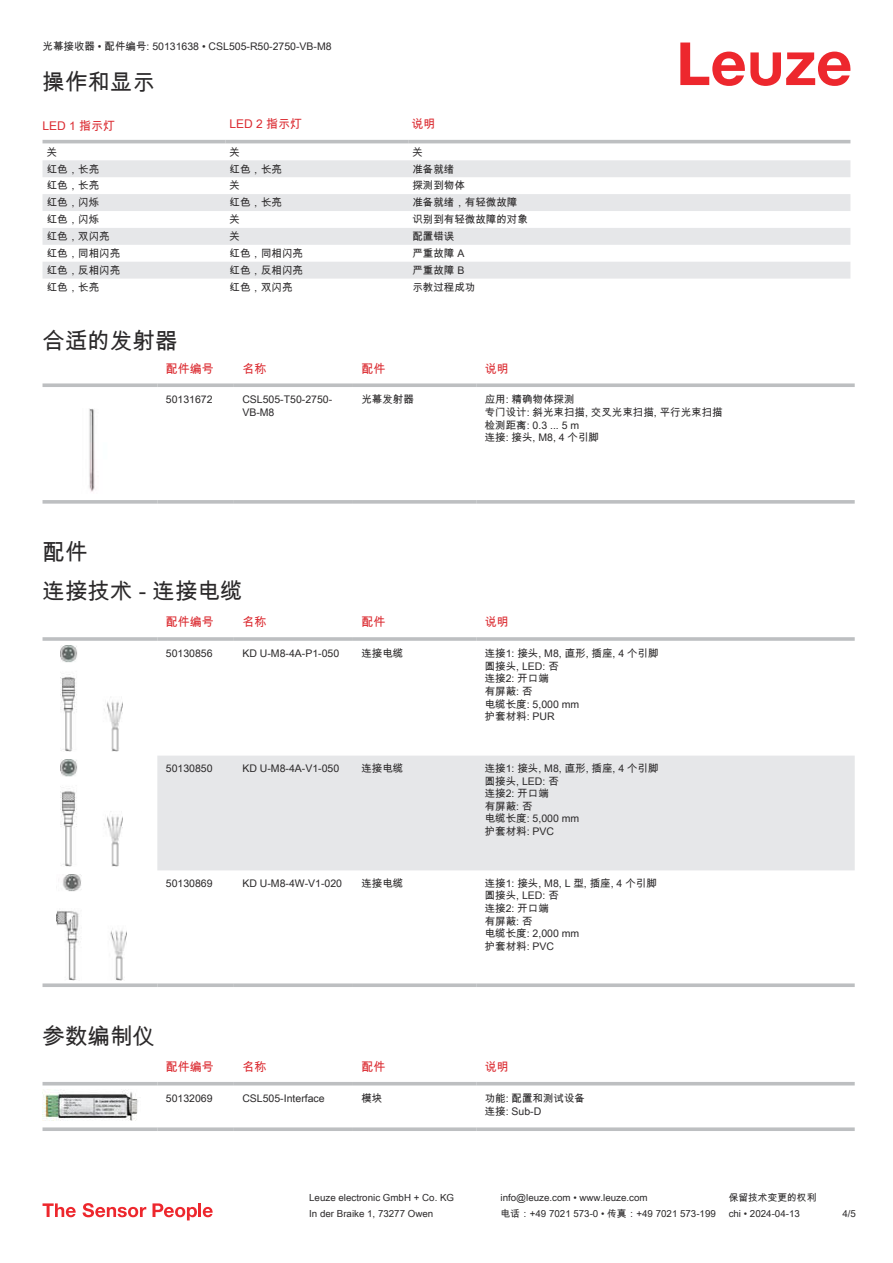
<style>
.page{position:relative;width:893px;height:1263px;background:#fff}
.page>*{position:absolute;margin:0;border:0;box-sizing:border-box;transform-origin:0 0}
.t1{font:22.5px/38.7px "Arial Unicode MS";color:#2b292a}
.t2{font:12px "Arial Unicode MS";color:#db2a30}
.t3{font:10.5px/12.6px "Arial Unicode MS";color:#2b292a}
.t4{font:9.75px "Arial Unicode MS";color:#2b292a}
</style>
<div class="page">
<svg style="left:680px;top:43px;width:170px;height:43px"></svg>
<svg style="left:43px;top:143px;width:807px;height:1px"></svg>
<svg style="left:43px;top:160px;width:807px;height:119px;fill:#e6e7e9"></svg>
<hr style="left:43px;top:140px;width:182px;height:3px;background:#bdbfc1">
<hr style="left:225px;top:140px;width:183px;height:3px;background:#bdbfc1">
<hr style="left:408px;top:140px;width:442px;height:3px;background:#bdbfc1">
<svg style="left:43px;top:383px;width:114px;height:4px"></svg>
<svg style="left:157px;top:383px;width:77px;height:4px"></svg>
<svg style="left:234px;top:383px;width:119px;height:4px"></svg>
<svg style="left:353px;top:383px;width:123px;height:4px"></svg>
<svg style="left:476px;top:383px;width:379px;height:4px;fill:#bdbfc1"></svg>
<svg style="left:43px;top:500px;width:114px;height:4px"></svg>
<svg style="left:157px;top:500px;width:77px;height:4px"></svg>
<svg style="left:234px;top:500px;width:119px;height:4px"></svg>
<svg style="left:353px;top:500px;width:123px;height:4px"></svg>
<svg style="left:476px;top:500px;width:379px;height:4px;fill:#c1c3c5"></svg>
<img style="left:89px;top:408px;width:6px;height:84px">
<div style="left:157px;top:756px;width:698px;height:114px;background:#e6e7e9"></div>
<hr style="left:43px;top:637px;width:114px;height:4px;background:#c3c5c7">
<svg style="left:157px;top:637px;width:77px;height:4px"></svg>
<hr style="left:234px;top:637px;width:119px;height:4px;background:#c4c6c8">
<hr style="left:353px;top:637px;width:123px;height:4px;background:#c3c5c7">
<svg style="left:476px;top:637px;width:379px;height:4px;fill:#caccce"></svg>
<svg style="left:43px;top:983px;width:114px;height:4px"></svg>
<svg style="left:157px;top:983px;width:77px;height:4px"></svg>
<svg style="left:234px;top:983px;width:119px;height:4px"></svg>
<svg style="left:353px;top:983px;width:123px;height:4px"></svg>
<svg style="left:476px;top:983px;width:379px;height:4px;fill:#bdbfc1"></svg>
<img style="left:60px;top:645px;width:63px;height:106px">
<img style="left:60px;top:760px;width:63px;height:106px">
<img style="left:56px;top:875px;width:70px;height:106px">
<svg style="left:43px;top:1085px;width:812px;height:5px"></svg>
<hr style="left:43px;top:1082px;width:114px;height:3px;background:#bdbfc1">
<hr style="left:157px;top:1082px;width:77px;height:3px;background:#bdbfc1">
<hr style="left:234px;top:1082px;width:119px;height:3px;background:#bdbfc1">
<hr style="left:353px;top:1082px;width:123px;height:3px;background:#bdbfc1">
<hr style="left:476px;top:1082px;width:379px;height:3px;background:#bdbfc1">
<svg style="left:43px;top:1127px;width:114px;height:4px"></svg>
<svg style="left:157px;top:1127px;width:77px;height:4px"></svg>
<svg style="left:234px;top:1127px;width:119px;height:4px"></svg>
<svg style="left:353px;top:1127px;width:123px;height:4px"></svg>
<svg style="left:476px;top:1127px;width:379px;height:4px;fill:#bdbfc1"></svg>
<img style="left:43px;top:1090px;width:95px;height:31px">
<svg style="left:43px;top:1203px;width:33px;height:14px"></svg>
<svg style="left:83px;top:1203px;width:63px;height:14px"></svg>
<svg style="left:153px;top:1203px;width:44px;height:17px"></svg>
<hr style="left:198px;top:1203px;width:3px;height:14px;background:#ed272d">
<svg style="left:203px;top:1207px;width:10px;height:10px"></svg>
<p class="t3" style="left:43px;top:40px;width:291px">光幕接收器 • 配件编号: 50131638 • CSL505-R50-2750-VB-M8</p>
<h1 class="t1" style="left:43px;top:62px;width:114px">操作和显示</h1>
<p class="t2" style="left:43px;top:117px;width:74px">LED 1 指示灯</p>
<p class="t2" style="left:230px;top:115px;width:74px">LED 2 指示灯</p>
<p class="t2" style="left:411px;top:115px;width:25px">说明</p>
<p class="t3" style="left:47px;top:145px;width:12px">关</p>
<p class="t3" style="left:230px;top:145px;width:12px">关</p>
<p class="t3" style="left:412px;top:145px;width:12px">关</p>
<p class="t3" style="left:47px;top:162px;width:54px">红色，长亮</p>
<p class="t3" style="left:230px;top:162px;width:54px">红色，长亮</p>
<p class="t3" style="left:412px;top:162px;width:43px">准备就绪</p>
<p class="t3" style="left:47px;top:179px;width:54px">红色，长亮</p>
<p class="t3" style="left:230px;top:179px;width:12px">关</p>
<p class="t3" style="left:412px;top:179px;width:54px">探测到物体</p>
<p class="t3" style="left:47px;top:196px;width:54px">红色，闪烁</p>
<p class="t3" style="left:230px;top:196px;width:54px">红色，长亮</p>
<p class="t3" style="left:412px;top:196px;width:106px">准备就绪，有轻微故障</p>
<p class="t3" style="left:47px;top:213px;width:54px">红色，闪烁</p>
<p class="t3" style="left:230px;top:213px;width:12px">关</p>
<p class="t3" style="left:412px;top:213px;width:117px">识别到有轻微故障的对象</p>
<p class="t3" style="left:47px;top:230px;width:64px">红色，双闪亮</p>
<p class="t3" style="left:230px;top:230px;width:12px">关</p>
<p class="t3" style="left:412px;top:230px;width:43px">配置错误</p>
<p class="t3" style="left:47px;top:247px;width:75px">红色，同相闪亮</p>
<p class="t3" style="left:230px;top:247px;width:75px">红色，同相闪亮</p>
<p class="t3" style="left:412px;top:247px;width:53px">严重故障 A</p>
<p class="t3" style="left:47px;top:264px;width:75px">红色，反相闪亮</p>
<p class="t3" style="left:230px;top:264px;width:75px">红色，反相闪亮</p>
<p class="t3" style="left:412px;top:264px;width:53px">严重故障 B</p>
<p class="t3" style="left:47px;top:281px;width:54px">红色，长亮</p>
<p class="t3" style="left:230px;top:281px;width:64px">红色，双闪亮</p>
<p class="t3" style="left:412px;top:281px;width:64px">示教过程成功</p>
<h1 class="t1" style="left:43px;top:322px;width:137px">合适的发射器</h1>
<p class="t2" style="left:166px;top:360px;width:49px">配件编号</p>
<p class="t2" style="left:242px;top:360px;width:25px">名称</p>
<p class="t2" style="left:361px;top:360px;width:25px">配件</p>
<p class="t2" style="left:485px;top:360px;width:25px">说明</p>
<p class="t3" style="left:166px;top:393px;width:48px">50131672</p>
<p class="t3" style="left:242px;top:393px;width:91px">CSL505-T50-2750-<br>VB-M8</p>
<p class="t3" style="left:361px;top:393px;width:54px">光幕发射器</p>
<p class="t3" style="left:485px;top:393px;width:240px">应用: 精确物体探测<br>专门设计: 斜光束扫描, 交叉光束扫描, 平行光束扫描检测距离: 0.3 ... 5 m<br>连接: 接头, M8, 4 个引脚</p>
<h1 class="t1" style="left:43px;top:532px;width:202px">配件<br>连接技术 - 连接电缆</h1>
<p class="t2" style="left:166px;top:613px;width:49px">配件编号</p>
<p class="t2" style="left:242px;top:613px;width:25px">名称</p>
<p class="t2" style="left:361px;top:613px;width:25px">配件</p>
<p class="t2" style="left:485px;top:613px;width:25px">说明</p>
<p class="t3" style="left:166px;top:647px;width:48px">50130856</p>
<p class="t3" style="left:242px;top:647px;width:98px">KD U-M8-4A-P1-050</p>
<p class="t3" style="left:361px;top:647px;width:43px">连接电缆</p>
<p class="t3" style="left:485px;top:647px;width:175px">连接1: 接头, M8, 直形, 插座, 4 个引脚圆接头, LED: 否<br>连接2: 开口端<br>有屏蔽: 否<br>电缆长度: 5,000 mm<br>护套材料: PUR</p>
<p class="t3" style="left:166px;top:762px;width:48px">50130850</p>
<p class="t3" style="left:242px;top:762px;width:98px">KD U-M8-4A-V1-050</p>
<p class="t3" style="left:361px;top:762px;width:43px">连接电缆</p>
<p class="t3" style="left:485px;top:762px;width:175px">连接1: 接头, M8, 直形, 插座, 4 个引脚圆接头, LED: 否<br>连接2: 开口端<br>有屏蔽: 否<br>电缆长度: 5,000 mm<br>护套材料: PVC</p>
<p class="t3" style="left:166px;top:877px;width:48px">50130869</p>
<p class="t3" style="left:242px;top:877px;width:101px">KD U-M8-4W-V1-020</p>
<p class="t3" style="left:361px;top:877px;width:43px">连接电缆</p>
<p class="t3" style="left:485px;top:877px;width:174px">连接1: 接头, M8, L 型, 插座, 4 个引脚圆接头, LED: 否<br>连接2: 开口端<br>有屏蔽: 否<br>电缆长度: 2,000 mm<br>护套材料: PVC</p>
<h1 class="t1" style="left:43px;top:1016px;width:114px">参数编制仪</h1>
<p class="t2" style="left:166px;top:1058px;width:49px">配件编号</p>
<p class="t2" style="left:242px;top:1058px;width:25px">名称</p>
<p class="t2" style="left:361px;top:1058px;width:25px">配件</p>
<p class="t2" style="left:485px;top:1058px;width:25px">说明</p>
<p class="t3" style="left:166px;top:1092px;width:48px">50132069</p>
<p class="t3" style="left:242px;top:1092px;width:84px">CSL505-Interface</p>
<p class="t3" style="left:361px;top:1092px;width:22px">模块</p>
<p class="t3" style="left:485px;top:1092px;width:102px">功能: 配置和测试设备连接: Sub-D</p>
<p class="t4" style="left:309px;top:1191px;width:146px">Leuze electronic GmbH + Co. KG</p>
<p class="t4" style="left:501px;top:1191px;width:149px">info@leuze.com • www.leuze.com</p>
<p class="t4" style="left:729px;top:1191px;width:89px">保留技术变更的权利</p>
<p class="t4" style="left:309px;top:1206px;width:126px">In der Braike 1, 73277 Owen</p>
<p class="t4" style="left:501px;top:1206px;width:217px">电话：+49 7021 573-0 • 传真：+49 7021 573-199</p>
<p class="t4" style="left:729px;top:1206px;width:73px">chi • 2024-04-13</p>
<p class="t4" style="left:842px;top:1206px;width:15px">4/5</p>
</div>
